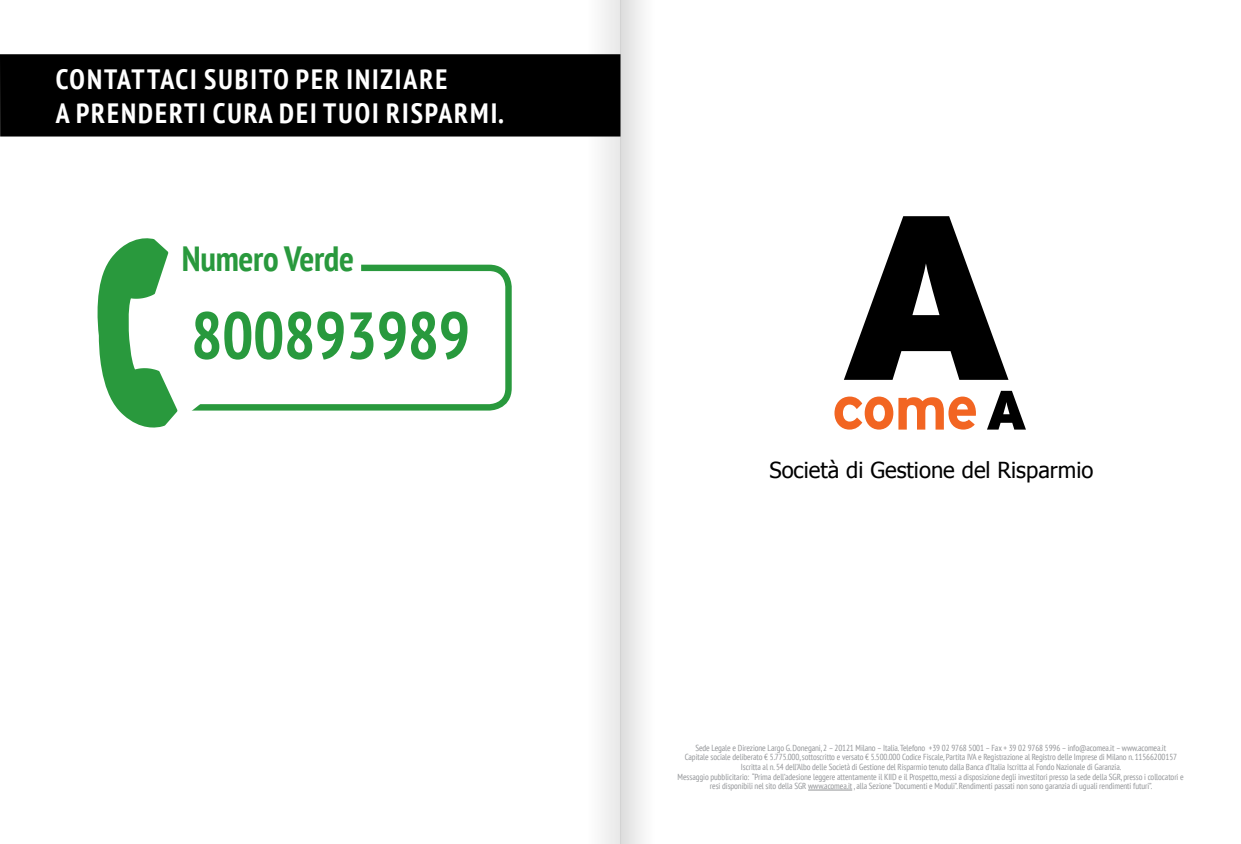
<style>
.page{position:relative;width:1241px;height:844px;background:#fff}
.page>*{position:absolute;margin:0;border:0;box-sizing:border-box;transform-origin:0 0}
.t1{font:700 condensed 66.15px "PT Sans";letter-spacing:-.01em;color:#28993d}
.t2{font:700 condensed 35px "PT Sans";letter-spacing:-.01em;color:#29993d}
.t3{font:700 condensed 27.82px/34.3px "PT Sans";letter-spacing:.07em;color:#fff}
.t4{font:22.57px "Tahoma";color:#000}
.t5{font:22.05px "Tahoma";color:#000}
.t6{font:condensed 8.75px/9.6px "PT Sans";letter-spacing:-.01em;color:#939598;text-align:center}
.s1{font-size:22.57px}
.s2{font-size:22.05px}
</style>
<div class="page">
<img style="left:549px;top:0;width:94px;height:843px">
<hr style="left:808px;top:789px;width:44px;height:1px;background:#939598">
<svg style="left:834px;top:396px;width:141px;height:33px"></svg>
<svg style="left:987px;top:391px;width:38px;height:38px"></svg>
<svg style="left:844px;top:216px;width:164px;height:164px"></svg>
<div style="left:0;top:54px;width:620px;height:82px;background:#000"></div>
<div style="left:145px;top:264px;width:366px;height:146px;border:6px solid #29993d;border-radius:19px"></div>
<svg style="left:177px;top:264px;width:184px;height:148px"></svg>
<svg style="left:97px;top:238px;width:80px;height:190px"></svg>
<h3 class="t3" style="left:56px;top:61px;width:449px">CONTATTACI SUBITO PER INIZIARE<br>A PRENDERTI CURA DEI TUOI RISPARMI.</h3>
<h2 class="t2" style="left:182px;top:235px;width:174px">NUMERO VERDE</h2>
<h1 class="t1" style="left:191px;top:291px;width:280px">800893989</h1>
<h3 class="t5" style="left:765px;top:455px;width:317px"><span class="s1">S</span>Società di Gestione del Risparmi</h3>
<h3 class="t4" style="left:778px;top:457px;width:321px">ocietà di Gestione del Risparmio<span class="s2">o</span></h3>
<p class="t6" style="left:677px;top:742px;width:507px">Sede Legale e Direzione Largo G. Donegani, 2 – 20121 Milano – Italia. Telefono +39 02 9768 5001 – Fax + 39 02 9768 5996 – info@acomea.it – www.acomea.it<br>Capitale sociale deliberato € 5.775.000, sottoscritto e versato € 5.500.000 Codice Fiscale, Partita IVA e Registrazione al Registro delle Imprese di Milano n. 11566200157<br>Iscritta al n. 54 dell’Albo delle Società di Gestione del Risparmio tenuto dalla Banca d’Italia Iscritta al Fondo Nazionale di Garanzia.<br>Messaggio pubblicitario: “Prima dell’adesione leggere attentamente il KIID e il Prospetto, messi a disposizione degli investitori presso la sede della SGR, presso i collocatori e resi disponibili nel sito della SGR www.acomea.it , alla Sezione “Documenti e Moduli”. Rendimenti passati non sono garanzia di uguali rendimenti futuri”.</p>
</div>
